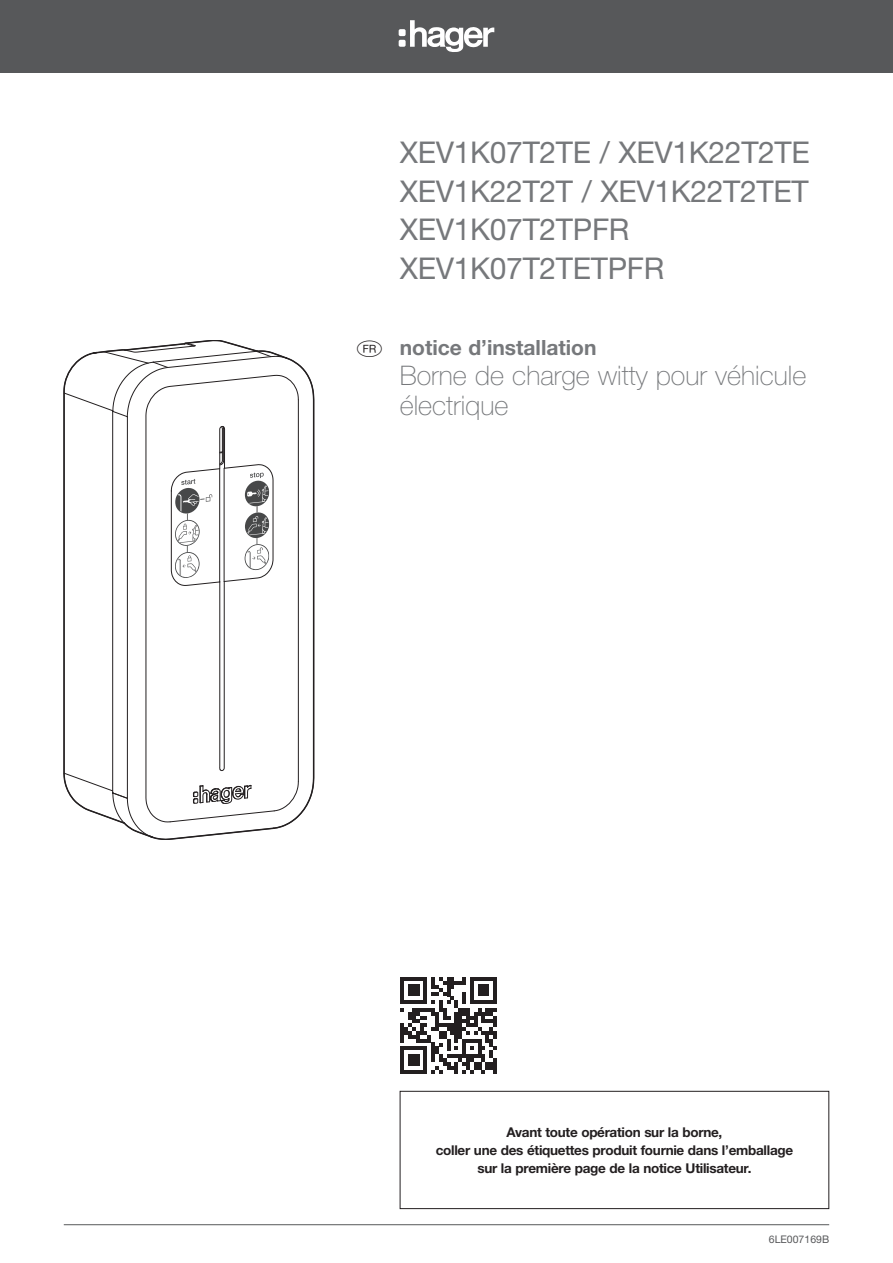
<style>
.page{position:relative;width:893px;height:1263px;background:#fff}
.page>*{position:absolute;margin:0;border:0;box-sizing:border-box;transform-origin:0 0}
.t1{font:30px/38.5px "Helvetica Neue LTW1 G";letter-spacing:-.01em;color:#76787b}
.t2{font:100 27px/30px "Helvetica Neue LTW1 G";color:#76787b}
.t3{font:700 21px "Helvetica Neue LTW1 G";color:#76787b}
.t4{font:700 13.5px/18px "Helvetica Neue LTW1 G";letter-spacing:-.02em;color:#231f20;text-align:center}
.t5{font:10.5px "Helvetica Neue LTW1 G";color:#57585a}
.s1{font-family:"Hager Pays";font-weight:400;font-size:18px;color:#231f20}
</style>
<div class="page">
<hr style="left:64px;top:1224px;width:765px;height:1px;background:#57585a">
<div style="left:0;top:0;width:893px;height:72px;background:#57585a"></div>
<svg style="left:399px;top:20px;width:95px;height:32px"></svg>
<svg style="left:63px;top:340px;width:251px;height:500px"></svg>
<div style="left:400px;top:1091px;width:429px;height:118px;border:1px solid #231f20"></div>
<svg style="left:400px;top:977px;width:97px;height:96px"></svg>
<h1 class="t1" style="left:400px;top:133px;width:412px">XEV1K07T2TE / XEV1K22T2TE<br>XEV1K22T2T / XEV1K22T2TET<br>XEV1K07T2TPFR<br>XEV1K07T2TETPFR</h1>
<h3 class="t3" style="left:357px;top:335px;width:241px"><span class="s1">a</span> notice d’installation</h3>
<h2 class="t2" style="left:400px;top:361px;width:408px">Borne de charge witty pour véhicule électrique</h2>
<p class="t4" style="left:436px;top:1123px;width:359px">Avant toute opération sur la borne,<br>coller une des étiquettes produit fournie dans l’emballage sur la première page de la notice Utilisateur.</p>
<p class="t5" style="left:769px;top:1232px;width:62px">6LE007169B</p>
</div>
